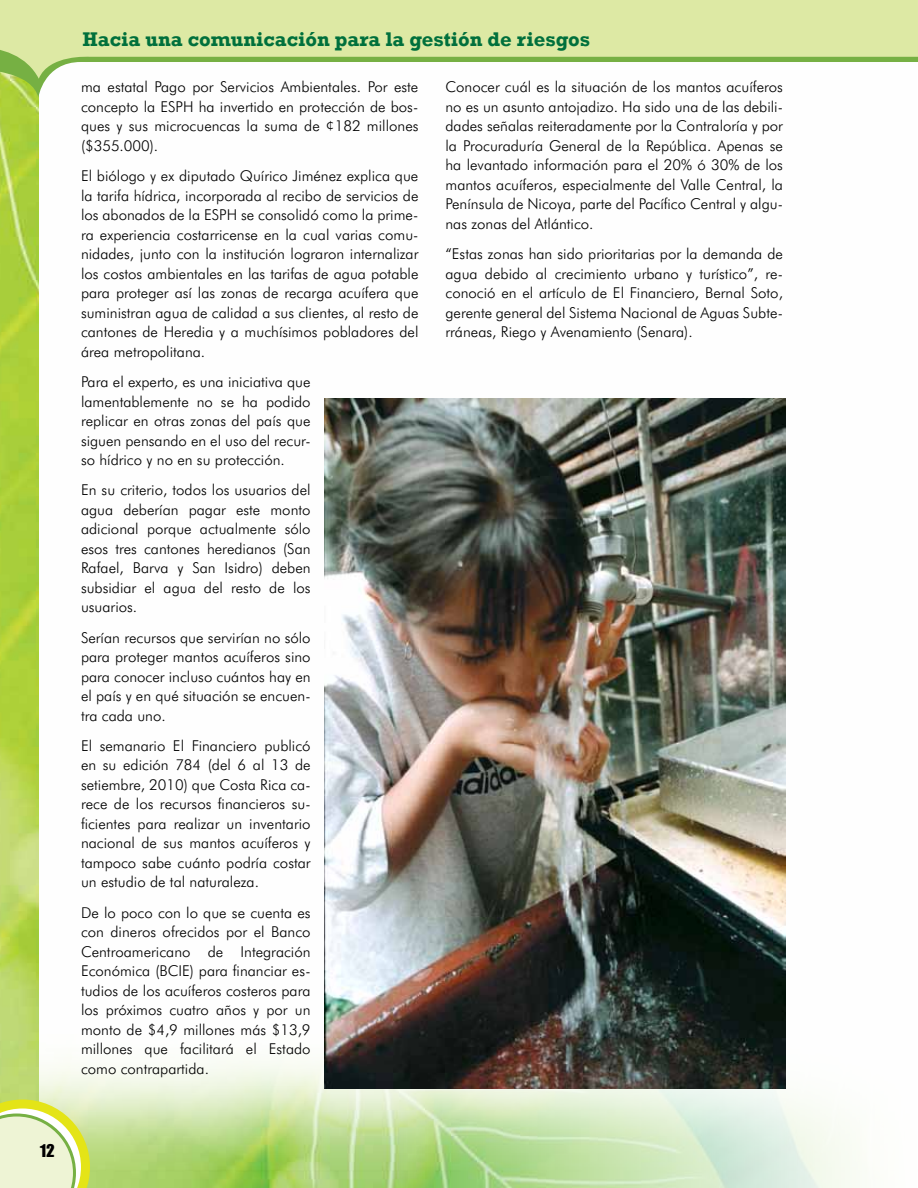
<style>
.page{position:relative;width:918px;height:1188px;background:#fff}
.page>*{position:absolute;margin:0;border:0;box-sizing:border-box;transform-origin:0 0}
.t1{font:700 20.4px "Rockwell";color:#00703c}
.t2{font:18px "Impact";color:#000}
.t3{font:300 15px/19.5px "Futura BT";color:#000;text-align:justify}
</style>
<div class="page">
<img style="left:0;top:97px;width:39px;height:1003px">
<img style="left:39px;top:1060px;width:201px;height:128px">
<svg style="left:0;top:1100px;width:90px;height:88px;background:#e5edaf"></svg>
<svg style="left:240px;top:1060px;width:620px;height:128px;background:#cfe6b9"></svg>
<img style="left:324px;top:398px;width:462px;height:690px">
<div style="left:0;top:0;width:917px;height:47px;background:#dde9a4"></div>
<svg style="left:0;top:47px;width:917px;height:50px"></svg>
<svg style="left:917px;top:0;width:1px;height:62px"></svg>
<p class="t2" style="left:40px;top:1140px;width:17px">12</p>
<h1 class="t1" style="left:82px;top:27px;width:509px">Hacia una comunicación para la gestión de riesgos</h1>
<p class="t3" style="left:81px;top:77px;width:339px">ma estatal Pago por Servicios Ambientales. Por este concepto la ESPH ha invertido en protección de bos&shy;ques y sus microcuencas la suma de ¢182 millones ($355.000).</p>
<p class="t3" style="left:81px;top:166px;width:339px">El biólogo y ex diputado Quírico Jiménez explica que la tarifa hídrica, incorporada al recibo de servicios de los abonados de la ESPH se consolidó como la prime&shy;ra experiencia costarricense en la cual varias comu&shy;nidades, junto con la institución lograron internalizar los costos ambientales en las tarifas de agua potable para proteger así las zonas de recarga acuífera que suministran agua de calidad a sus clientes, al resto de cantones de Heredia y a muchísimos pobladores del área metropolitana.</p>
<p class="t3" style="left:81px;top:372px;width:231px">Para el experto, es una iniciativa que lamentablemente no se ha podido replicar en otras zonas del país que siguen pensando en el uso del recur&shy;so hídrico y no en su protección.</p>
<p class="t3" style="left:81px;top:480px;width:231px">En su criterio, todos los usuarios del agua deberían pagar este monto adicional porque actualmente sólo esos tres cantones heredianos (San Rafael, Barva y San Isidro) deben subsidiar el agua del resto de los usuarios.</p>
<p class="t3" style="left:81px;top:627px;width:231px">Serían recursos que servirían no sólo para proteger mantos acuíferos sino para conocer incluso cuántos hay en el país y en qué situación se encuen&shy;tra cada uno.</p>
<p class="t3" style="left:81px;top:736px;width:231px">El semanario El Financiero publicó en su edición 784 (del 6 al 13 de setiembre, 2010) que Costa Rica ca&shy;rece de los recursos financieros su&shy;ficientes para realizar un inventario nacional de sus mantos acuíferos y tampoco sabe cuánto podría costar un estudio de tal naturaleza.</p>
<p class="t3" style="left:81px;top:903px;width:231px">De lo poco con lo que se cuenta es con dineros ofrecidos por el Banco Centroamericano de Integración Económica (BCIE) para financiar es&shy;tudios de los acuíferos costeros para los próximos cuatro años y por un monto de $4,9 millones más $13,9 millones que facilitará el Estado como contrapartida.</p>
<p class="t3" style="left:446px;top:77px;width:339px">Conocer cuál es la situación de los mantos acuíferos no es un asunto antojadizo. Ha sido una de las debili&shy;dades señalas reiteradamente por la Contraloría y por la Procuraduría General de la República. Apenas se ha levantado información para el 20% ó 30% de los mantos acuíferos, especialmente del Valle Central, la Península de Nicoya, parte del Pacífico Central y algu&shy;nas zonas del Atlántico.</p>
<p class="t3" style="left:446px;top:244px;width:339px">“Estas zonas han sido prioritarias por la demanda de agua debido al crecimiento urbano y turístico”, re&shy;conoció en el artículo de El Financiero, Bernal Soto, gerente general del Sistema Nacional de Aguas Subte&shy;rráneas, Riego y Avenamiento (Senara).</p>
</div>
